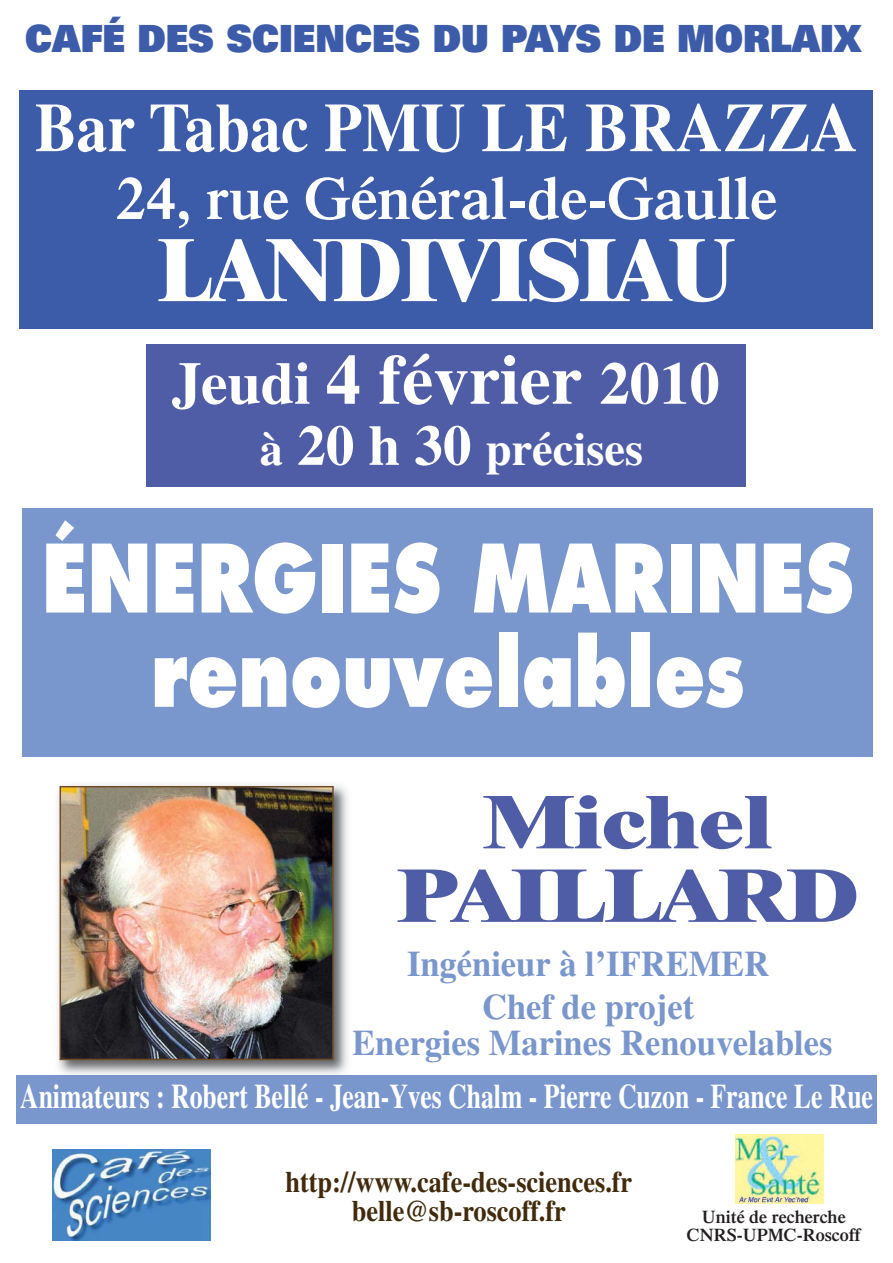
<style>
.page{position:relative;width:893px;height:1263px;background:#fff}
.page>*{position:absolute;margin:0;border:0;box-sizing:border-box;transform-origin:0 0}
.t1{font:800 91.5px/94.2px "Futura";color:#fff;text-align:center;scale:.8 1}
.t2{font:800 87px "Times";color:#fff}
.t3{font:800 73.5px/73.5px "Times";color:#4f5da6;text-align:center;scale:1.25 1}
.t4{font:700 69px "Times";color:#fff;scale:.9 1}
.t5{font:600 60px "Times";color:#fff}
.t6{font:700 60px "Times";color:#fff}
.t7{font:700 46.5px "Times";color:#fff}
.t8{font:900 37.5px "Univers";color:#3c5caa;scale:.95 1}
.t9{font:700 36px/43.5px "Times";color:#7996cd;text-align:center;scale:.96 1}
.t10{font:700 34.5px "Times";color:#fff;scale:.74 1}
.t11{font:700 29.7px/29.7px "Times";color:#422b0c;text-align:center;scale:.89 1}
.t12{font:600 18px/18px "Times";color:#231f20;text-align:center}
.s1{font-size:70.5px}
.s2{font-size:57px}
</style>
<div class="page">
<img style="left:735px;top:1134px;width:89px;height:69px">
<img style="left:52px;top:1149px;width:159px;height:92px">
<div style="left:23px;top:508px;width:850px;height:249px;background:#7996cd"></div>
<div style="left:146px;top:344px;width:599px;height:143px;background:#4f5da6"></div>
<div style="left:16px;top:1075px;width:860px;height:49px;background:#7996cd"></div>
<div style="left:20px;top:90px;width:853px;height:238px;background:#3c5caa"></div>
<img style="left:57px;top:785px;width:296px;height:290px">
<img style="left:63px;top:789px;width:268px;height:268px">
<div style="left:60px;top:786px;width:274px;height:274px;border:2px solid #6f4d29"></div>
<p class="t8" style="left:25px;top:25px;width:882px">CAFÉ DES SCIENCES DU PAYS DE MORLAIX</p>
<h3 class="t4" style="left:35px;top:103px;width:916px">Bar Tabac PMU LE BRAZZA</h3>
<h3 class="t5" style="left:116px;top:176px;width:663px">24, rue Général-de-Gaulle</h3>
<h2 class="t2" style="left:158px;top:239px;width:578px">LANDIVISIAU</h2>
<h3 class="t6" style="left:172px;top:362px;width:549px">Jeudi <span class="s1">4 février</span> 2010</h3>
<h3 class="t7" style="left:260px;top:432px;width:385px">à <span class="s2">20 h 30</span> précises</h3>
<h1 class="t1" style="left:42px;top:538px;width:1016px">ÉNERGIES MARINES renouvelables</h1>
<h3 class="t3" style="left:398px;top:791px;width:370px">Michel<br>PAILLARD</h3>
<p class="t9" style="left:407px;top:945px;width:379px">Ingénieur à l’IFREMER<br>Chef de projet</p>
<p class="t9" style="left:352px;top:1024px;width:502px">Energies Marines Renouvelables</p>
<p class="t10" style="left:20px;top:1084px;width:1154px">Animateurs : Robert Bellé - Jean-Yves Chalm - Pierre Cuzon - France Le Rue</p>
<p class="t11" style="left:285px;top:1169px;width:391px">http://www.cafe-des-sciences.fr belle@sb-roscoff.fr</p>
<p class="t12" style="left:687px;top:1210px;width:175px">Unité de recherche<br>CNRS-UPMC-Roscoff</p>
</div>
